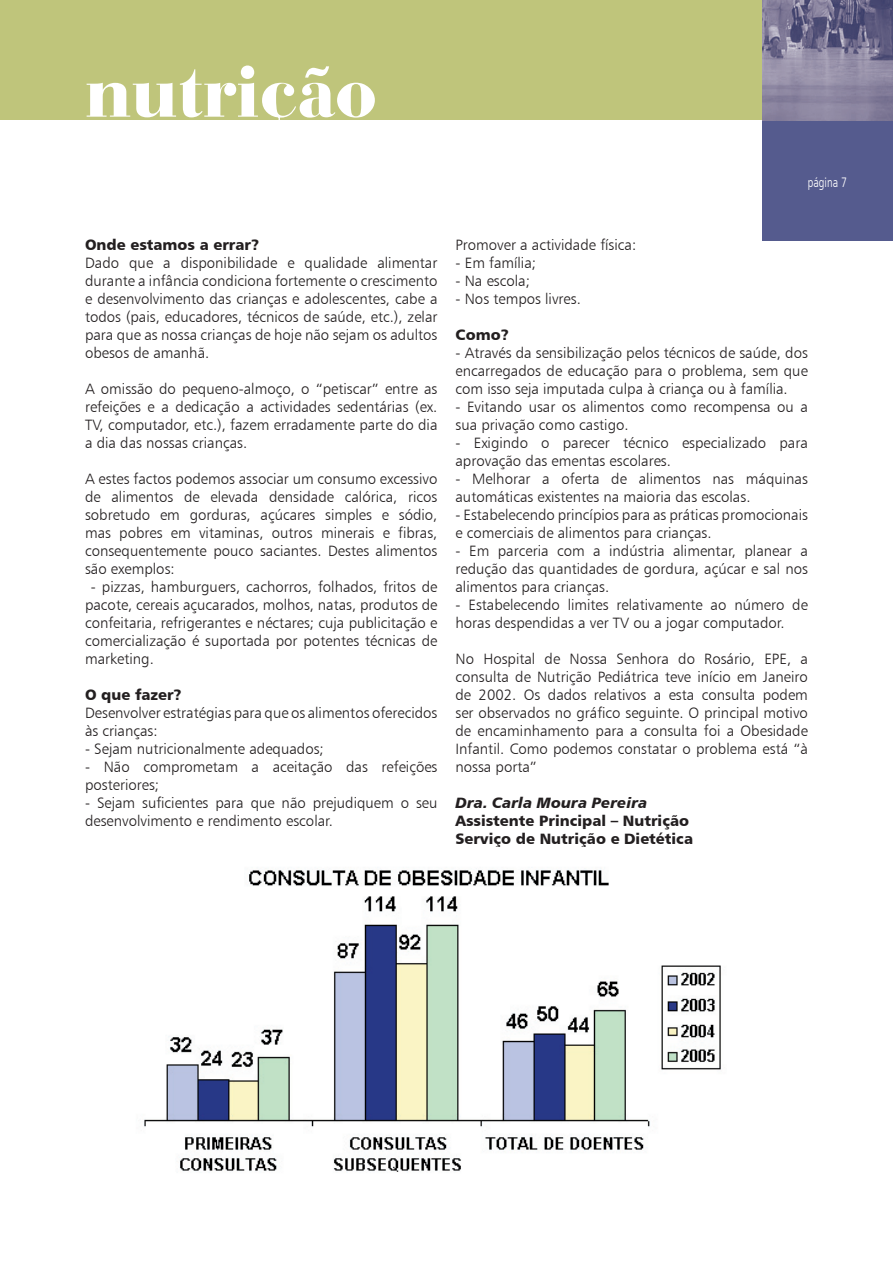
<style>
.page{position:relative;width:893px;height:1263px;background:#fff}
.page>*{position:absolute;margin:0;border:0;box-sizing:border-box;transform-origin:0 0}
.t1{font:900 75px "Bauer Bodoni BT";letter-spacing:.005em;color:#fff}
.t2{font:15px/18px "Humanist 777 BT Light B";color:#231f20}
.t3{font:15px/18px "Humanist 777 BT Black B";color:#231f20}
.t4{font:15px "Humanist 777 BT Black Italic B";color:#231f20}
.t5{font:13.5px "Frut";color:#fff;scale:.9 1}
</style>
<div class="page">
<div style="left:0;top:0;width:893px;height:120px;background:#bfc57b"></div>
<div style="left:762px;top:120px;width:131px;height:120px;background:#555b8e"></div>
<img style="left:144px;top:868px;width:577px;height:305px">
<img style="left:762px;top:0;width:131px;height:120px">
<h1 class="t1" style="left:85px;top:44px;width:293px">nutrição</h1>
<p class="t5" style="left:808px;top:174px;width:45px">página 7</p>
<p class="t3" style="left:85px;top:235px;width:176px">Onde estamos a errar?</p>
<p class="t2" style="left:85px;top:253px;width:354px;text-align:justify">Dado que a disponibilidade e qualidade alimentar durante a infância condiciona fortemente o crescimento e desenvolvimento das crianças e adolescentes, cabe a todos (pais, educadores, técnicos de saúde, etc.), zelar para que as nossa crianças de hoje não sejam os adultos obesos de amanhã.</p>
<p class="t2" style="left:85px;top:379px;width:354px;text-align:justify">A omissão do pequeno-almoço, o “petiscar” entre as refeições e a dedicação a actividades sedentárias (ex.<br>TV, computador, etc.), fazem erradamente parte do dia a dia das nossas crianças.</p>
<p class="t2" style="left:85px;top:469px;width:354px;text-align:justify">A estes factos podemos associar um consumo excessivo de alimentos de elevada densidade calórica, ricos sobretudo em gorduras, açúcares simples e sódio, mas pobres em vitaminas, outros minerais e fibras, consequentemente pouco saciantes. Destes alimentos são exemplos:</p>
<p class="t2" style="left:85px;top:577px;width:354px;text-align:justify;text-indent:6px">- pizzas, hamburguers, cachorros, folhados, fritos de pacote, cereais açucarados, molhos, natas, produtos de confeitaria, refrigerantes e néctares; cuja publicitação e comercialização é suportada por potentes técnicas de marketing.</p>
<p class="t3" style="left:85px;top:685px;width:98px">O que fazer?</p>
<p class="t2" style="left:85px;top:703px;width:354px">Desenvolver estratégias para que os alimentos oferecidos às crianças:</p>
<p class="t2" style="left:85px;top:739px;width:240px">- Sejam nutricionalmente adequados;</p>
<p class="t2" style="left:85px;top:757px;width:354px">- Não comprometam a aceitação das refeições posteriores;</p>
<p class="t2" style="left:85px;top:793px;width:354px">- Sejam suficientes para que não prejudiquem o seu desenvolvimento e rendimento escolar.</p>
<p class="t2" style="left:455px;top:235px;width:182px">Promover a actividade física:</p>
<p class="t2" style="left:455px;top:253px;width:82px">- Em família;</p>
<p class="t2" style="left:455px;top:271px;width:76px">- Na escola;</p>
<p class="t2" style="left:455px;top:289px;width:127px">- Nos tempos livres.</p>
<p class="t3" style="left:455px;top:325px;width:55px">Como?</p>
<p class="t2" style="left:455px;top:343px;width:354px;text-align:justify">- Através da sensibilização pelos técnicos de saúde, dos encarregados de educação para o problema, sem que com isso seja imputada culpa à criança ou à família.</p>
<p class="t2" style="left:455px;top:397px;width:354px">- Evitando usar os alimentos como recompensa ou a sua privação como castigo.</p>
<p class="t2" style="left:455px;top:433px;width:354px">- Exigindo o parecer técnico especializado para aprovação das ementas escolares.</p>
<p class="t2" style="left:455px;top:469px;width:354px">- Melhorar a oferta de alimentos nas máquinas automáticas existentes na maioria das escolas.</p>
<p class="t2" style="left:455px;top:505px;width:354px">- Estabelecendo princípios para as práticas promocionais e comerciais de alimentos para crianças.</p>
<p class="t2" style="left:455px;top:541px;width:354px;text-align:justify">- Em parceria com a indústria alimentar, planear a redução das quantidades de gordura, açúcar e sal nos alimentos para crianças.</p>
<p class="t2" style="left:455px;top:595px;width:354px">- Estabelecendo limites relativamente ao número de horas despendidas a ver TV ou a jogar computador.</p>
<p class="t2" style="left:455px;top:649px;width:354px;text-align:justify">No Hospital de Nossa Senhora do Rosário, EPE, a consulta de Nutrição Pediátrica teve início em Janeiro de 2002. Os dados relativos a esta consulta podem ser observados no gráfico seguinte. O principal motivo de encaminhamento para a consulta foi a Obesidade Infantil. Como podemos constatar o problema está “à nossa porta”</p>
<p class="t4" style="left:455px;top:792px;width:193px">Dra. Carla Moura Pereira</p>
<p class="t3" style="left:455px;top:811px;width:239px">Assistente Principal – Nutrição<br>Serviço de Nutrição e Dietética</p>
</div>
